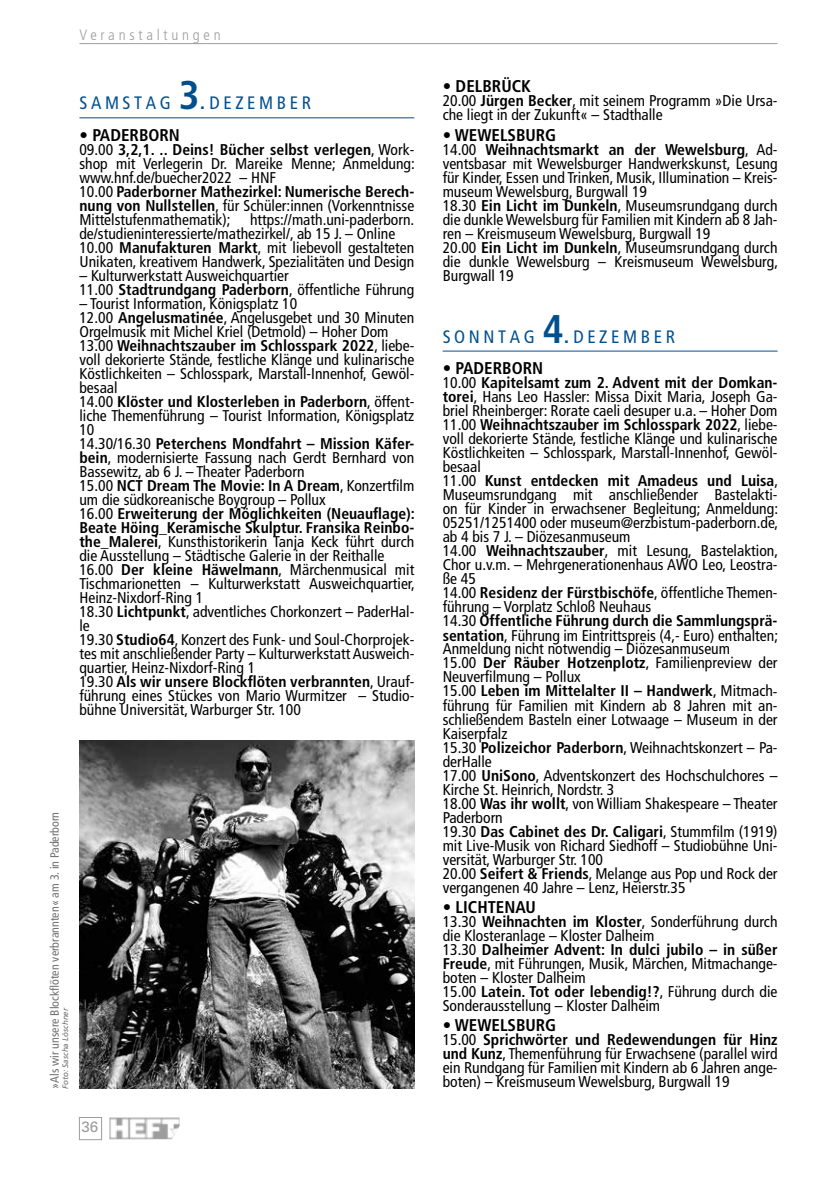
<style>
.page{position:relative;width:840px;height:1191px;background:#fff}
.page>*{position:absolute;margin:0;border:0;box-sizing:border-box;transform-origin:0 0}
.t1{font:700 condensed 40px "Frutiger";color:#004f8e}
.t2{font:condensed 18px "Frutiger";letter-spacing:.2em;color:#004f8e}
.t3{font:700 condensed 17px "Frutiger";color:#000}
.t4{font:condensed 15.6px/14px "Frutiger";color:#000}
.t5{font:300 condensed 15px "Frutiger";letter-spacing:.25em;color:#9c9d9d}
.t6{font:15px "Univers";color:#9c9d9d}
.t7{font:condensed 12px "Frutiger";color:#6f6f6e}
.t8{font:italic 8px "Frutiger";color:#6f6f6e}
.s1{font-weight:900;font-size:16px}
.s2{font-weight:700}
</style>
<div class="page">
<hr style="left:79px;top:43px;width:698px;height:1px;background:#9c9d9d">
<hr style="left:79px;top:117px;width:335px;height:1px;background:#004f8e">
<hr style="left:442px;top:350px;width:335px;height:1px;background:#004f8e">
<img style="left:79px;top:740px;width:335px;height:349px">
<img style="left:109px;top:1117px;width:70px;height:22px">
<div style="left:79px;top:1117px;width:23px;height:23px;border:1px solid #9c9d9d"></div>
<p class="t5" style="left:79px;top:26px;width:143px">Veranstaltungen</p>
<p class="t2" style="left:79px;top:93px;width:93px">SAMSTAG</p>
<h1 class="t1" style="left:179px;top:72px;width:22px">3</h1>
<p class="t2" style="left:200px;top:93px;width:112px"><span class="s1">.</span> DEZEMBER</p>
<p class="t3" style="left:79px;top:125px;width:102px">• PADERBORN</p>
<p class="t4" style="left:79px;top:143px;width:337px">09.00 <span class="s2">3,2,1. .. Deins! Bücher selbst verlegen</span>, Work&shy;shop mit Verlegerin Dr. Mareike Menne; Anmeldung: www.hnf.de/buecher2022 – HNF<br>10.00 <span class="s2">Paderborner Mathezirkel: Numerische Berech&shy;nung von Nullstellen</span>, für Schüler:innen (Vorkenntnisse Mittelstufenmathematik); https://math.uni-paderborn. de/studieninteressierte/mathezirkel/, ab 15 J. – Online 10.00 <span class="s2">Manufakturen Markt</span>, mit liebevoll gestalteten Unikaten, kreativem Handwerk, Spezialitäten und Design</p>
<p class="t4" style="left:79px;top:269px;width:336px">– Kulturwerkstatt Ausweichquartier<br>11.00 <span class="s2">Stadtrundgang Paderborn</span>, öffentliche Führung</p>
<p class="t4" style="left:79px;top:297px;width:337px">– Tourist Information, Königsplatz 10<br>12.00 <span class="s2">Angelusmatinée</span>, Angelusgebet und 30 Minuten Orgelmusik mit Michel Kriel (Detmold) – Hoher Dom 13.00 <span class="s2">Weihnachtszauber im Schlosspark 2022</span>, liebe&shy;voll dekorierte Stände, festliche Klänge und kulinarische Köstlichkeiten – Schlosspark, Marstall-Innenhof, Gewöl&shy;besaal<br>14.00 <span class="s2">Klöster und Klosterleben in Paderborn</span>, öffent&shy;liche Themenführung – Tourist Information, Königsplatz 10<br>14.30/16.30 <span class="s2">Peterchens Mondfahrt – Mission Käfer&shy;bein</span>, modernisierte Fassung nach Gerdt Bernhard von Bassewitz, ab 6 J. – Theater Paderborn<br>15.00 <span class="s2">NCT Dream The Movie: In A Dream</span>, Konzertfilm um die südkoreanische Boygroup – Pollux<br>16.00 <span class="s2">Erweiterung der Möglichkeiten (Neuauflage):<br>Beate Höing_Keramische Skulptur. Fransika Reinbo&shy;the_Malerei</span>, Kunsthistorikerin Tanja Keck führt durch die Ausstellung – Städtische Galerie in der Reithalle 16.00 <span class="s2">Der kleine Häwelmann</span>, Märchenmusical mit Tischmarionetten – Kulturwerkstatt Ausweichquartier, Heinz-Nixdorf-Ring 1<br>18.30 <span class="s2">Lichtpunkt</span>, adventliches Chorkonzert – PaderHal&shy;le<br>19.30 <span class="s2">Studio64</span>, Konzert des Funk- und Soul-Chorprojek&shy;tes mit anschließender Party – Kulturwerkstatt Ausweich&shy;quartier, Heinz-Nixdorf-Ring 1<br>19.30 <span class="s2">Als wir unsere Blockflöten verbrannten</span>, Urauf&shy;führung eines Stückes von Mario Wurmitzer – Studio&shy;bühne Universität, Warburger Str. 100</p>
<p class="t7" style="left:47px;top:1089px;width:278px;rotate:-90deg">»Als wir unsere Blockflöten verbrannten« am 3. in Paderborn</p>
<p class="t8" style="left:61px;top:1089px;width:83px;rotate:-90deg">Foto: Sascha Löschner</p>
<p class="t6" style="left:81px;top:1118px;width:18px">36</p>
<p class="t3" style="left:442px;top:76px;width:90px">• DELBRÜCK</p>
<p class="t4" style="left:442px;top:94px;width:336px">20.00 <span class="s2">Jürgen Becker</span>, mit seinem Programm »Die Ursa&shy;che liegt in der Zukunft« – Stadthalle</p>
<p class="t3" style="left:442px;top:125px;width:115px">• WEWELSBURG</p>
<p class="t4" style="left:442px;top:142px;width:337px">14.00 <span class="s2">Weihnachtsmarkt an der Wewelsburg</span>, Ad&shy;ventsbasar mit Wewelsburger Handwerkskunst, Lesung für Kinder, Essen und Trinken, Musik, Illumination – Kreis&shy;museum Wewelsburg, Burgwall 19<br>18.30 <span class="s2">Ein Licht im Dunkeln</span>, Museumsrundgang durch die dunkle Wewelsburg für Familien mit Kindern ab 8 Jah&shy;ren – Kreismuseum Wewelsburg, Burgwall 19<br>20.00 <span class="s2">Ein Licht im Dunkeln</span>, Museumsrundgang durch die dunkle Wewelsburg – Kreismuseum Wewelsburg, Burgwall 19</p>
<p class="t2" style="left:442px;top:326px;width:93px">SONNTAG</p>
<h1 class="t1" style="left:542px;top:305px;width:22px">4</h1>
<p class="t2" style="left:564px;top:326px;width:112px"><span class="s1">.</span> DEZEMBER</p>
<p class="t3" style="left:442px;top:358px;width:102px">• PADERBORN</p>
<p class="t4" style="left:442px;top:376px;width:337px">10.00 <span class="s2">Kapitelsamt zum 2. Advent mit der Domkan&shy;torei</span>, Hans Leo Hassler: Missa Dixit Maria, Joseph Ga&shy;briel Rheinberger: Rorate caeli desuper u.a. – Hoher Dom 11.00 <span class="s2">Weihnachtszauber im Schlosspark 2022</span>, liebe&shy;voll dekorierte Stände, festliche Klänge und kulinarische Köstlichkeiten – Schlosspark, Marstall-Innenhof, Gewöl&shy;besaal<br>11.00 <span class="s2">Kunst entdecken mit Amadeus und Luisa</span>, Museumsrundgang mit anschließender Bastelakti&shy;on für Kinder in erwachsener Begleitung; Anmeldung:<br>05251/1251400 oder museum@erzbistum-paderborn.de, ab 4 bis 7 J. – Diözesanmuseum<br>14.00 <span class="s2">Weihnachtszauber</span>, mit Lesung, Bastelaktion, Chor u.v.m. – Mehrgenerationenhaus AWO Leo, Leostra&shy;ße 45<br>14.00 <span class="s2">Residenz der Fürstbischöfe</span>, öffentliche Themen&shy;führung – Vorplatz Schloß Neuhaus<br>14.30 <span class="s2">Öffentliche Führung durch die Sammlungsprä&shy;sentation</span>, Führung im Eintrittspreis (4,- Euro) enthalten; Anmeldung nicht notwendig – Diözesanmuseum<br>15.00 <span class="s2">Der Räuber Hotzenplotz</span>, Familienpreview der Neuverfilmung – Pollux<br>15.00 <span class="s2">Leben im Mittelalter II – Handwerk</span>, Mitmach&shy;führung für Familien mit Kindern ab 8 Jahren mit an&shy;schließendem Basteln einer Lotwaage – Museum in der Kaiserpfalz<br>15.30 <span class="s2">Polizeichor Paderborn</span>, Weihnachtskonzert – Pa&shy;derHalle<br>17.00 <span class="s2">UniSono</span>, Adventskonzert des Hochschulchores – Kirche St. Heinrich, Nordstr. 3<br>18.00 <span class="s2">Was ihr wollt</span>, von William Shakespeare – Theater Paderborn<br>19.30 <span class="s2">Das Cabinet des Dr. Caligari</span>, Stummfilm (1919) mit Live-Musik von Richard Siedhoff – Studiobühne Uni&shy;versität, Warburger Str. 100<br>20.00 <span class="s2">Seifert &amp; Friends</span>, Melange aus Pop und Rock der vergangenen 40 Jahre – Lenz, Heierstr.35</p>
<p class="t3" style="left:442px;top:897px;width:95px">• LICHTENAU</p>
<p class="t4" style="left:442px;top:914px;width:336px">13.30 <span class="s2">Weihnachten im Kloster</span>, Sonderführung durch die Klosteranlage – Kloster Dalheim<br>13.30 <span class="s2">Dalheimer Advent: In dulci jubilo – in süßer Freude</span>, mit Führungen, Musik, Märchen, Mitmachange&shy;boten – Kloster Dalheim<br>15.00 <span class="s2">Latein. Tot oder lebendig!?</span>, Führung durch die Sonderausstellung – Kloster Dalheim</p>
<p class="t3" style="left:442px;top:1015px;width:115px">• WEWELSBURG</p>
<p class="t4" style="left:442px;top:1033px;width:336px;text-align:justify">15.00 <span class="s2">Sprichwörter und Redewendungen für Hinz und Kunz</span>, Themenführung für Erwachsene (parallel wird ein Rundgang für Familien mit Kindern ab 6 Jahren ange-</p>
<p class="t4" style="left:442px;top:1075px;width:288px">boten) – Kreismuseum Wewelsburg, Burgwall 19</p>
</div>
